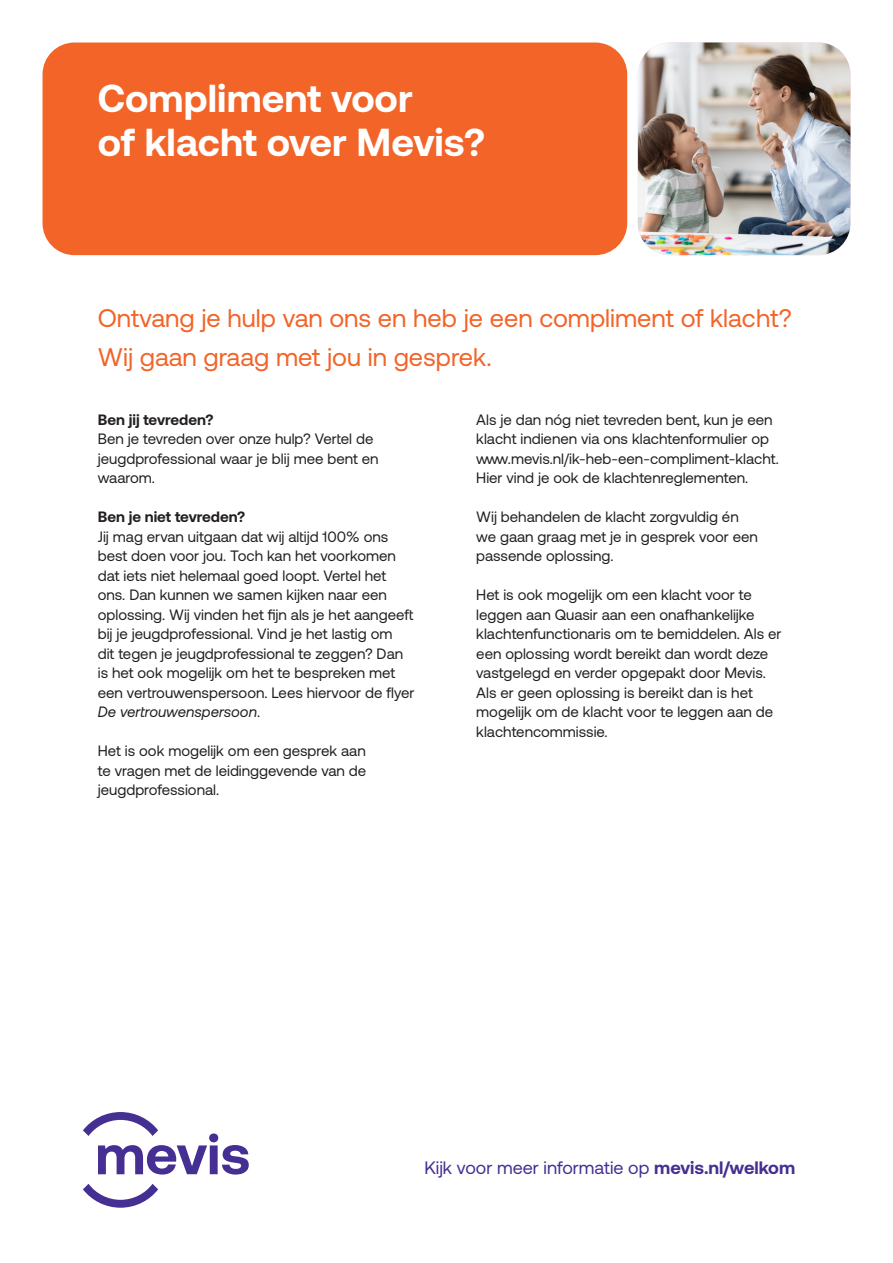
<style>
.page{position:relative;width:893px;height:1263px;background:#fff}
.page>*{position:absolute;margin:0;border:0;box-sizing:border-box;transform-origin:0 0}
.grote_kop_Mevis{font:700 39px/43.5px "Aeonik";color:#fff}
.oranje_kop_Mevis{font:25.5px/39px "Aeonik";color:#f26428}
.t1{font:18px "Aeonik";color:#452f92}
.broodtekst_Mevis_bri{font:15px/19.5px "Aeonik";color:#231f20}
.tussenkopje_Mevis_br{font:700 15px "Aeonik";color:#231f20}
.s1{font-style:italic}
.s2{font-weight:700}
</style>
<div class="page">
<div style="left:43px;top:43px;width:584px;height:212px;background:#f26428;border-radius:32px"></div>
<img style="left:638px;top:43px;width:212px;height:212px">
<svg style="left:83px;top:1184px;width:75px;height:24px"></svg>
<svg style="left:83px;top:1112px;width:166px;height:62px"></svg>
<p class="grote_kop_Mevis" style="left:98px;top:77px;width:389px">Compliment voor<br>of klacht over Mevis?</p>
<p class="oranje_kop_Mevis" style="left:98px;top:299px;width:695px">Ontvang je hulp van ons en heb je een compliment of klacht?<br>Wij gaan graag met jou in gesprek.</p>
<p class="tussenkopje_Mevis_br" style="left:98px;top:411px;width:117px">Ben jij tevreden?</p>
<p class="broodtekst_Mevis_bri" style="left:98px;top:429px;width:282px">Ben je tevreden over onze hulp? Vertel de jeugdprofessional waar je blij mee bent en waarom.</p>
<p class="tussenkopje_Mevis_br" style="left:98px;top:508px;width:149px">Ben je niet tevreden?</p>
<p class="broodtekst_Mevis_bri" style="left:98px;top:527px;width:318px">Jij mag ervan uitgaan dat wij altijd 100% ons best doen voor jou. Toch kan het voorkomen dat iets niet helemaal goed loopt. Vertel het ons. Dan kunnen we samen kijken naar een oplossing. Wij vinden het fijn als je het aangeeft bij je jeugdprofessional. Vind je het lastig om<br>dit tegen je jeugdprofessional te zeggen? Dan is het ook mogelijk om het te bespreken met een vertrouwenspersoon. Lees hiervoor de flyer <span class="s1">De vertrouwenspersoon</span>.</p>
<p class="broodtekst_Mevis_bri" style="left:98px;top:741px;width:270px;text-align:justify">Het is ook mogelijk om een gesprek aan te vragen met de leidinggevende van de jeugdprofessional.</p>
<p class="broodtekst_Mevis_bri" style="left:476px;top:410px;width:304px">Als je dan nóg niet tevreden bent, kun je een klacht indienen via ons klachtenformulier op www.mevis.nl/ik-heb-een-compliment-klacht.<br>Hier vind je ook de klachtenreglementen.</p>
<p class="broodtekst_Mevis_bri" style="left:476px;top:507px;width:283px">Wij behandelen de klacht zorgvuldig én we gaan graag met je in gesprek voor een passende oplossing.</p>
<p class="broodtekst_Mevis_bri" style="left:476px;top:585px;width:307px">Het is ook mogelijk om een klacht voor te leggen aan Quasir aan een onafhankelijke klachtenfunctionaris om te bemiddelen. Als er een oplossing wordt bereikt dan wordt deze vastgelegd en verder opgepakt door Mevis.<br>Als er geen oplossing is bereikt dan is het mogelijk om de klacht voor te leggen aan de klachtencommissie.</p>
<p class="t1" style="left:424px;top:1157px;width:372px">Kijk voor meer informatie op <span class="s2">mevis.nl/welkom</span></p>
</div>
